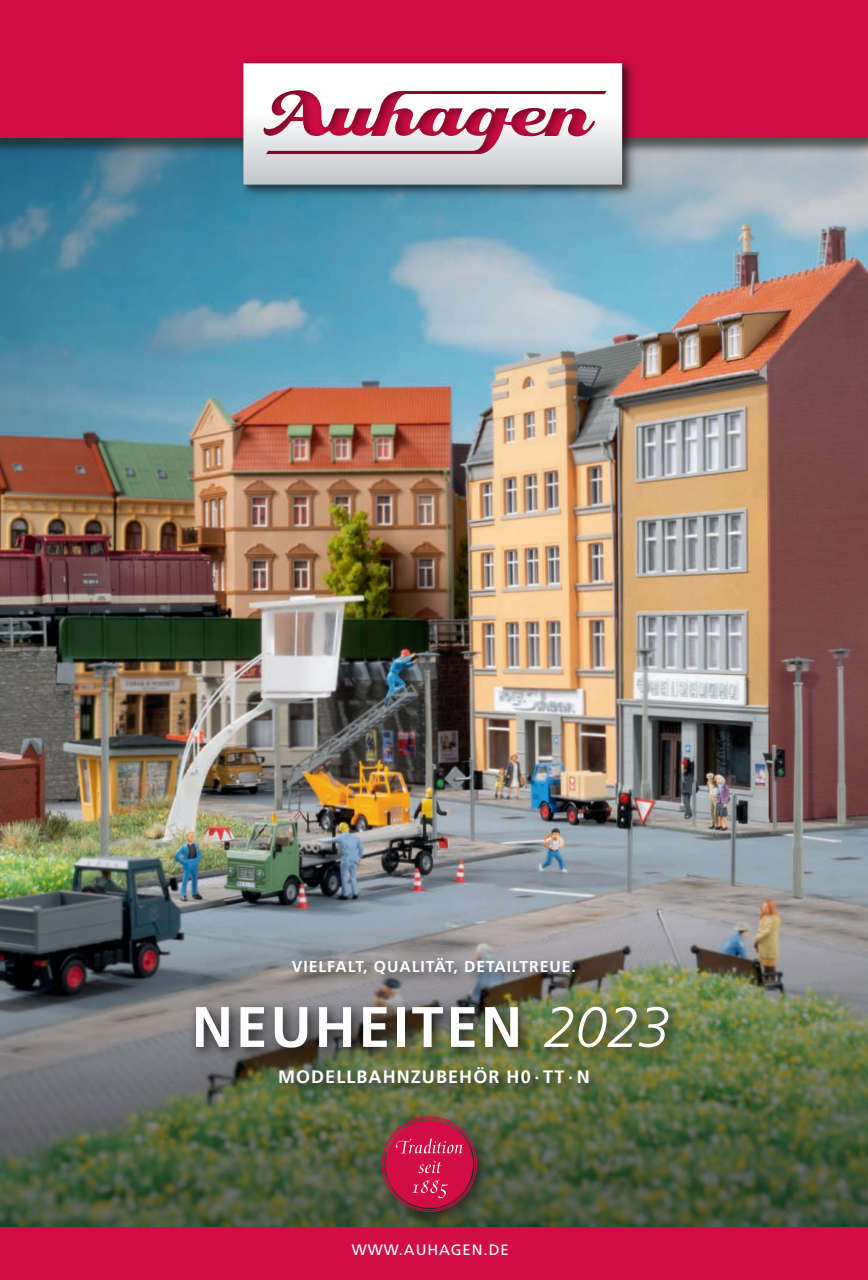
<style>
.page{position:relative;width:868px;height:1280px;background:#fff}
.page>*{position:absolute;margin:0;border:0;box-sizing:border-box;transform-origin:0 0}
.Text_dt{font:700 57px "Frutiger LT Com";letter-spacing:.05em;color:#fff}
.Text_dt-2{font:700 18px "Frutiger LT Com";letter-spacing:.06em;color:#fff}
.Text_dt-3{font:700 15.75px "Frutiger LT Com";letter-spacing:.06em;color:#fff}
.t1{font:15px "Frutiger LT Com";letter-spacing:.06em;color:#fff}
.s1{font-weight:300;font-style:italic}
</style>
<div class="page">
<img style="left:0;top:155px;width:867px;height:1072px">
<div style="left:0;top:0;width:867px;height:155px;background:#231f20;opacity:.65"></div>
<div style="left:0;top:0;width:867px;height:138px;background:#d20d44"></div>
<div style="left:239px;top:58px;width:403px;height:145px;background:#231f20;opacity:.37"></div>
<img style="left:235px;top:58px;width:403px;height:141px">
<svg style="left:243px;top:63px;width:379px;height:122px;background:#ddc3cb"></svg>
<div style="left:0;top:1227px;width:867px;height:53px;background:#d20d44"></div>
<div style="left:379px;top:1114px;width:112px;height:112px;background:#231f20;opacity:.75"></div>
<div style="left:385px;top:1120px;width:88px;height:88px;background:#d20d44;border-radius:50%"></div>
<svg style="left:412px;top:1180px;width:36px;height:18px"></svg>
<svg style="left:418px;top:1161px;width:23px;height:12px"></svg>
<svg style="left:396px;top:1138px;width:66px;height:15px"></svg>
<div style="left:276px;top:1065px;width:327px;height:33px;background:#231f20;opacity:.75"></div>
<div style="left:290px;top:955px;width:299px;height:33px;background:#231f20;opacity:.75"></div>
<img style="left:188px;top:999px;width:495px;height:64px">
<p class="Text_dt-3" style="left:292px;top:957px;width:285px">VIELFALT, QUALITÄT, DETAILTREUE.</p>
<p class="Text_dt" style="left:192px;top:994px;width:480px">NEUHEITEN <span class="s1">2023</span></p>
<p class="Text_dt-2" style="left:278px;top:1066px;width:313px">MODELLBAHNZUBEHÖR H0 · TT · N</p>
<p class="t1" style="left:352px;top:1241px;width:158px">WWW.AUHAGEN.DE</p>
</div>
